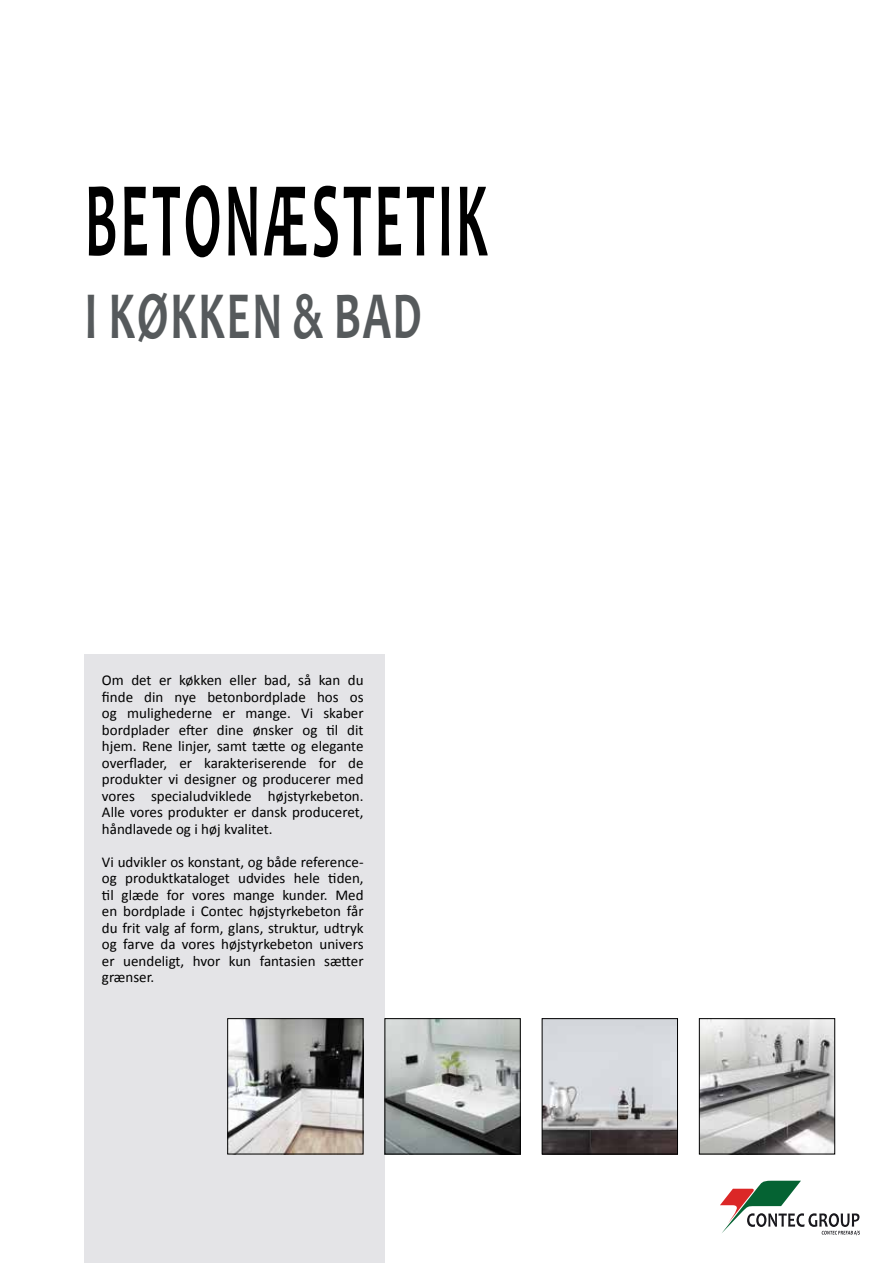
<style>
.page{position:relative;width:893px;height:1263px;background:#fff}
.page>*{position:absolute;margin:0;border:0;box-sizing:border-box;transform-origin:0 0}
.t1{font:700 108px "Candara";letter-spacing:.06em;color:#000;scale:.5 1}
.t2{font:700 67.5px "Candara";letter-spacing:.04em;color:#565a5c;scale:.67 1}
.t3{font:15px/16.5px "Calibri";color:#000;text-align:justify}
</style>
<div class="page">
<div style="left:84px;top:654px;width:300px;height:609px;background:#e4e4e7"></div>
<img style="left:229px;top:1020px;width:132px;height:132px">
<div style="left:227px;top:1018px;width:136px;height:136px;border:1px solid #000"></div>
<img style="left:701px;top:1020px;width:132px;height:132px">
<div style="left:699px;top:1018px;width:136px;height:136px;border:1px solid #000"></div>
<img style="left:387px;top:1020px;width:131px;height:132px">
<div style="left:385px;top:1018px;width:135px;height:136px;border:1px solid #000"></div>
<img style="left:544px;top:1020px;width:132px;height:132px">
<div style="left:542px;top:1018px;width:136px;height:136px;border:1px solid #000"></div>
<svg style="left:720px;top:1181px;width:140px;height:54px"></svg>
<h1 class="t1" style="left:85px;top:153px;width:807px">BETONÆSTETIK</h1>
<h2 class="t2" style="left:85px;top:274px;width:505px">I KØKKEN &amp; BAD</h2>
<p class="t3" style="left:102px;top:672px;width:263px">Om det er køkken eller bad, så kan du finde din nye betonbordplade hos os og mulighederne er mange. Vi skaber bordplader efter dine ønsker og til dit hjem. Rene linjer, samt tætte og elegante overflader, er karakteriserende for de produkter vi designer og producerer med vores specialudviklede højstyrkebeton.<br>Alle vores produkter er dansk produceret, håndlavede og i høj kvalitet.</p>
<p class="t3" style="left:102px;top:854px;width:263px">Vi udvikler os konstant, og både reference&shy;og produktkataloget udvides hele tiden, til glæde for vores mange kunder. Med en bordplade i Contec højstyrkebeton får du frit valg af form, glans, struktur, udtryk og farve da vores højstyrkebeton univers er uendeligt, hvor kun fantasien sætter grænser.</p>
</div>
